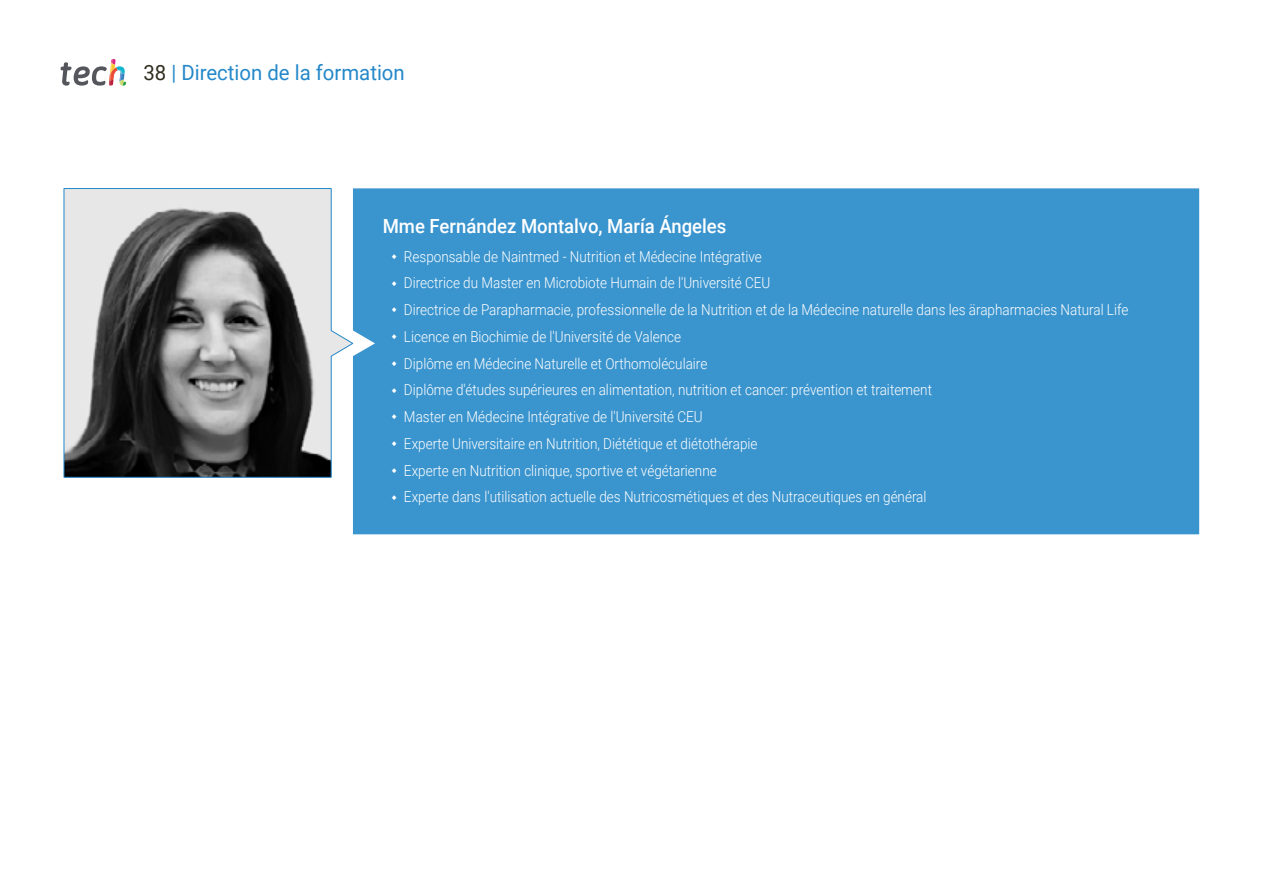
<style>
.page{position:relative;width:1263px;height:893px;background:#fff}
.page>*{position:absolute;margin:0;border:0;box-sizing:border-box;transform-origin:0 0}
.t1{font:21px "Roboto";color:#2488c9}
.t2{font:500 19.5px "Roboto";color:#fff;scale:.95 1}
.t3{font:300 15px/26.7px "Roboto";color:#fff;scale:.9 1}
.s1{color:#312e20}
</style>
<div class="page">
<div style="left:353px;top:188px;width:846px;height:346px;background:#3a94ce"></div>
<svg style="left:64px;top:188px;width:289px;height:290px;background:#848686"></svg>
<svg style="left:61px;top:59px;width:65px;height:27px"></svg>
<svg style="left:392px;top:254px;width:5px;height:5px"></svg>
<svg style="left:392px;top:281px;width:5px;height:5px"></svg>
<svg style="left:392px;top:307px;width:5px;height:5px"></svg>
<svg style="left:392px;top:334px;width:5px;height:5px"></svg>
<svg style="left:392px;top:361px;width:5px;height:5px"></svg>
<svg style="left:392px;top:388px;width:5px;height:5px"></svg>
<svg style="left:392px;top:414px;width:5px;height:5px"></svg>
<svg style="left:392px;top:441px;width:5px;height:5px"></svg>
<svg style="left:392px;top:468px;width:5px;height:5px"></svg>
<svg style="left:392px;top:495px;width:5px;height:5px"></svg>
<h1 class="t1" style="left:144px;top:57px;width:263px"><span class="s1">38</span> | Direction de la formation</h1>
<h2 class="t2" style="left:383px;top:212px;width:363px">Mme Fernández Montalvo, María Ángeles</h2>
<p class="t3" style="left:404px;top:242px;width:806px">Responsable de Naintmed - Nutrition et Médecine Intégrative<br>Directrice du Master en Microbiote Humain de l'Université CEU<br>Directrice de Parapharmacie, professionnelle de la Nutrition et de la Médecine naturelle dans les ärapharmacies Natural Life Licence en Biochimie de l'Université de Valence<br>Diplôme en Médecine Naturelle et Orthomoléculaire<br>Diplôme d'études supérieures en alimentation, nutrition et cancer: prévention et traitement<br>Master en Médecine Intégrative de l'Université CEU<br>Experte Universitaire en Nutrition, Diététique et diétothérapie<br>Experte en Nutrition clinique, sportive et végétarienne<br>Experte dans l'utilisation actuelle des Nutricosmétiques et des Nutraceutiques en général</p>
</div>
